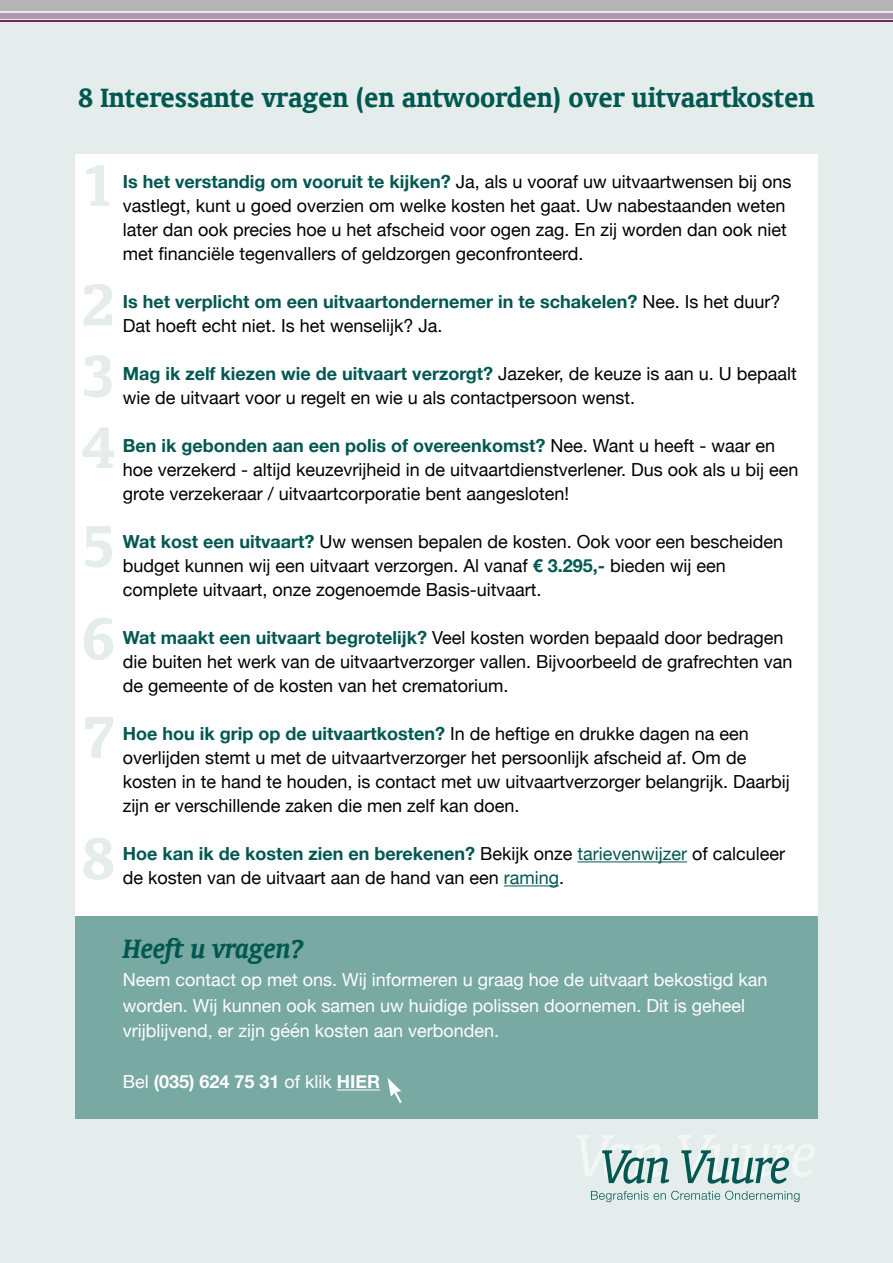
<style>
.page{position:relative;width:893px;height:1263px;background:#e4edeb}
.page>*{position:absolute;margin:0;border:0;box-sizing:border-box;transform-origin:0 0}
.t1{font:700 30px "Oranda BT";color:#005850}
.t2{font:italic 700 30px "Oranda BT";color:#005850}
.t3{font:18px/24px "Helvetica Neue";color:#000}
.t4{font:18px/25.5px "Helvetica Neue";color:#fff}
.t5{font:700 18px/24px "Helvetica Neue";color:#005850}
.t6{font:700 18px "Helvetica Neue";color:#fff}
.s1{font-weight:700;color:#005850}
.s2{font-weight:400;color:#000}
.s3{color:#005850}
.s4{font-weight:400}
</style>
<div class="page">
<div style="left:75px;top:915px;width:743px;height:204px;background:#78a9a2"></div>
<div style="left:75px;top:154px;width:743px;height:761px;background:#fff"></div>
<hr style="left:577px;top:861px;width:110px;height:1px;background:#005850">
<hr style="left:504px;top:885px;width:55px;height:1px;background:#005850">
<hr style="left:337px;top:1089px;width:43px;height:1px;background:#fff">
<svg style="left:387px;top:1078px;width:15px;height:25px"></svg>
<svg style="left:86px;top:165px;width:23px;height:41px"></svg>
<svg style="left:83px;top:284px;width:29px;height:41px"></svg>
<svg style="left:84px;top:355px;width:28px;height:42px"></svg>
<svg style="left:83px;top:427px;width:31px;height:41px"></svg>
<svg style="left:85px;top:526px;width:27px;height:42px"></svg>
<svg style="left:84px;top:618px;width:29px;height:42px"></svg>
<svg style="left:85px;top:717px;width:28px;height:41px"></svg>
<svg style="left:83px;top:838px;width:30px;height:42px"></svg>
<div style="left:0;top:0;width:893px;height:10px;background:#b5b5b5"></div>
<div style="left:0;top:13px;width:893px;height:6px;background:#b396ad"></div>
<hr style="left:0;top:20px;width:893px;height:1px;background:#682d5b">
<svg style="left:577px;top:1135px;width:92px;height:49px"></svg>
<svg style="left:678px;top:1135px;width:137px;height:49px"></svg>
<svg style="left:591px;top:1191px;width:57px;height:11px"></svg>
<svg style="left:654px;top:1191px;width:145px;height:11px"></svg>
<h1 class="t1" style="left:79px;top:80px;width:737px">8 Interessante vragen (en antwoorden) over uitvaartkosten</h1>
<p class="t3" style="left:123px;top:171px;width:670px"><span class="s1">Is het verstandig om vooruit te kijken?</span> Ja, als u vooraf uw uitvaartwensen bij ons vastlegt, kunt u goed overzien om welke kosten het gaat. Uw nabestaanden weten later dan ook precies hoe u het afscheid voor ogen zag. En zij worden dan ook niet met financiële tegenvallers of geldzorgen geconfronteerd.</p>
<p class="t5" style="left:123px;top:290px;width:659px">Is het verplicht om een uitvaartondernemer in te schakelen? <span class="s2">Nee. Is het duur?<br>Dat hoeft echt niet. Is het wenselijk? Ja.</span></p>
<p class="t3" style="left:123px;top:363px;width:676px"><span class="s1">Mag ik zelf kiezen wie de uitvaart verzorgt?</span> Jazeker, de keuze is aan u. U bepaalt wie de uitvaart voor u regelt en wie u als contactpersoon wenst.</p>
<p class="t3" style="left:123px;top:435px;width:677px"><span class="s1">Ben ik gebonden aan een polis of overeenkomst?</span> Nee. Want u heeft - waar en hoe verzekerd - altijd keuzevrijheid in de uitvaartdienstverlener. Dus ook als u bij een grote verzekeraar / uitvaartcorporatie bent aangesloten!</p>
<p class="t3" style="left:123px;top:531px;width:662px"><span class="s1">Wat kost een uitvaart?</span> Uw wensen bepalen de kosten. Ook voor een bescheiden budget kunnen wij een uitvaart verzorgen. Al vanaf <span class="s1">€ 3.295,-</span> bieden wij een complete uitvaart, onze zogenoemde Basis-uitvaart.</p>
<p class="t3" style="left:123px;top:627px;width:671px"><span class="s1">Wat maakt een uitvaart begrotelijk?</span> Veel kosten worden bepaald door bedragen die buiten het werk van de uitvaartverzorger vallen. Bijvoorbeeld de grafrechten van de gemeente of de kosten van het crematorium.</p>
<p class="t3" style="left:123px;top:723px;width:668px"><span class="s1">Hoe hou ik grip op de uitvaartkosten?</span> In de heftige en drukke dagen na een overlijden stemt u met de uitvaartverzorger het persoonlijk afscheid af. Om de kosten in te hand te houden, is contact met uw uitvaartverzorger belangrijk. Daarbij zijn er verschillende zaken die men zelf kan doen.</p>
<p class="t3" style="left:123px;top:843px;width:664px"><span class="s1">Hoe kan ik de kosten zien en berekenen?</span> Bekijk onze <span class="s3">tarievenwijzer</span> of calculeer de kosten van de uitvaart aan de hand van een <span class="s3">raming</span>.</p>
<h1 class="t2" style="left:123px;top:930px;width:182px">Heeft u vragen?</h1>
<p class="t4" style="left:123px;top:968px;width:646px">Neem contact op met ons. Wij informeren u graag hoe de uitvaart bekostigd kan worden. Wij kunnen ook samen uw huidige polissen doornemen. Dit is geheel vrijblijvend, er zijn géén kosten aan verbonden.</p>
<p class="t6" style="left:123px;top:1067px;width:259px"><span class="s4">Bel</span> (035) 624 75 31 <span class="s4">of klik</span> HIER</p>
</div>
